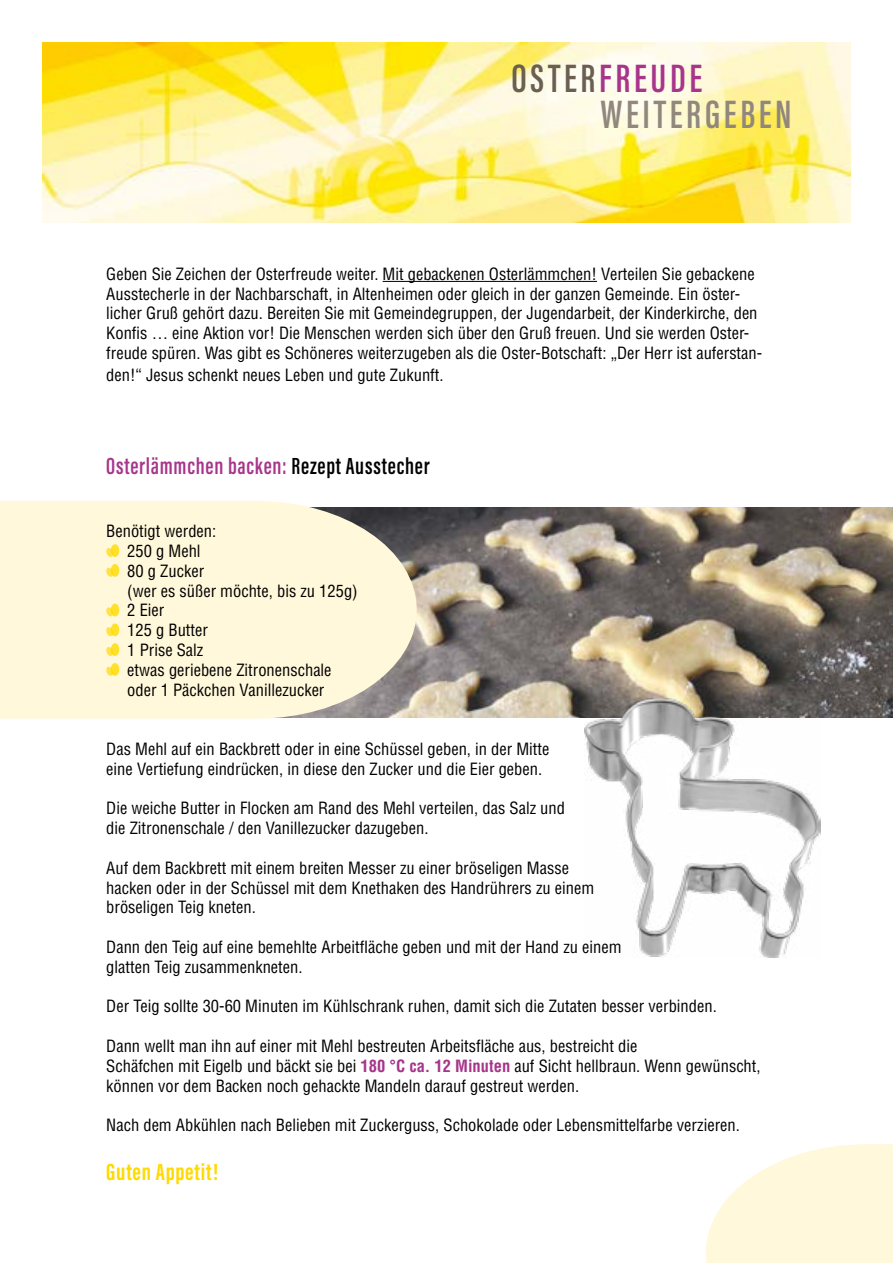
<style>
.page{position:relative;width:893px;height:1263px;background:#fff}
.page>*{position:absolute;margin:0;border:0;box-sizing:border-box;transform-origin:0 0}
.t1{font:600 40.8px/36.5px "Acumin Pro Extra Cond";letter-spacing:.09em;color:#91877c}
.t2{font:600 24px "Acumin Pro Extra Cond";letter-spacing:.03em;color:#a7358b}
.t3{font:700 24px "Acumin Pro Extra Cond";letter-spacing:.035em;color:#ffda00}
.t4{font:condensed 16.5px/19.8px "Helvetica LT Std";color:#000}
.s1{color:#6a5f51}
.s2{color:#a7358b}
.s3{color:#000}
.s4{font-weight:700;color:#a7358b}
</style>
<div class="page">
<img style="left:417px;top:507px;width:476px;height:211px">
<svg style="left:0;top:501px;width:417px;height:218px;fill:#fff8da"></svg>
<svg style="left:706px;top:1144px;width:187px;height:119px"></svg>
<hr style="left:383px;top:281px;width:214px;height:1px;background:#000">
<svg style="left:111px;top:544px;width:8px;height:13px"></svg>
<svg style="left:106px;top:547px;width:8px;height:10px"></svg>
<svg style="left:111px;top:564px;width:8px;height:13px"></svg>
<svg style="left:106px;top:567px;width:8px;height:10px"></svg>
<svg style="left:111px;top:604px;width:8px;height:12px"></svg>
<svg style="left:106px;top:607px;width:8px;height:10px"></svg>
<svg style="left:111px;top:623px;width:8px;height:13px"></svg>
<svg style="left:106px;top:627px;width:8px;height:10px"></svg>
<svg style="left:111px;top:643px;width:8px;height:13px"></svg>
<svg style="left:106px;top:646px;width:8px;height:10px"></svg>
<svg style="left:111px;top:663px;width:8px;height:13px"></svg>
<svg style="left:106px;top:666px;width:8px;height:10px"></svg>
<img style="left:43px;top:43px;width:807px;height:180px">
<img style="left:584px;top:697px;width:236px;height:260px">
<h1 class="t1" style="left:601px;top:59px;width:193px;text-indent:-89px"><span class="s1">OSTER</span><span class="s2">FREUDE<br></span>WEITERGEBEN</h1>
<p class="t4" style="left:106px;top:264px;width:657px">Geben Sie Zeichen der Osterfreude weiter. Mit gebackenen Osterlämmchen! Verteilen Sie gebackene Ausstecherle in der Nachbarschaft, in Altenheimen oder gleich in der ganzen Gemeinde. Ein öster&shy;licher Gruß gehört dazu. Bereiten Sie mit Gemeindegruppen, der Jugendarbeit, der Kinderkirche, den Konfis … eine Aktion vor! Die Menschen werden sich über den Gruß freuen. Und sie werden Oster&shy;freude spüren. Was gibt es Schöneres weiterzugeben als die Oster-Botschaft: „Der Herr ist auferstan-</p>
<p class="t4" style="left:106px;top:365px;width:339px">den!“ Jesus schenkt neues Leben und gute Zukunft.</p>
<h2 class="t2" style="left:106px;top:451px;width:325px">Osterlämmchen backen: <span class="s3">Rezept Ausstecher</span></h2>
<p class="t4" style="left:127px;top:521px;width:232px;text-indent:-21px">Benötigt werden:<br>250 g Mehl<br>80 g Zucker<br>(wer es süßer möchte, bis zu 125g)<br>2 Eier<br>125 g Butter<br>1 Prise Salz<br>etwas geriebene Zitronenschale oder 1 Päckchen Vanillezucker</p>
<p class="t4" style="left:106px;top:739px;width:445px">Das Mehl auf ein Backbrett oder in eine Schüssel geben, in der Mitte eine Vertiefung eindrücken, in diese den Zucker und die Eier geben.</p>
<p class="t4" style="left:106px;top:798px;width:460px">Die weiche Butter in Flocken am Rand des Mehl verteilen, das Salz und die Zitronenschale / den Vanillezucker dazugeben.</p>
<p class="t4" style="left:106px;top:858px;width:489px">Auf dem Backbrett mit einem breiten Messer zu einer bröseligen Masse hacken oder in der Schüssel mit dem Knethaken des Handrührers zu einem bröseligen Teig kneten.</p>
<p class="t4" style="left:106px;top:937px;width:517px">Dann den Teig auf eine bemehlte Arbeitfläche geben und mit der Hand zu einem glatten Teig zusammenkneten.</p>
<p class="t4" style="left:106px;top:996px;width:612px">Der Teig sollte 30-60 Minuten im Kühlschrank ruhen, damit sich die Zutaten besser verbinden.</p>
<p class="t4" style="left:106px;top:1036px;width:656px">Dann wellt man ihn auf einer mit Mehl bestreuten Arbeitsfläche aus, bestreicht die<br>Schäfchen mit Eigelb und bäckt sie bei <span class="s4">180 °C ca. 12 Minuten</span> auf Sicht hellbraun. Wenn gewünscht, können vor dem Backen noch gehackte Mandeln darauf gestreut werden.</p>
<p class="t4" style="left:106px;top:1115px;width:635px">Nach dem Abkühlen nach Belieben mit Zuckerguss, Schokolade oder Lebensmittelfarbe verzieren.</p>
<h2 class="t3" style="left:106px;top:1157px;width:113px">Guten Appetit!</h2>
</div>
